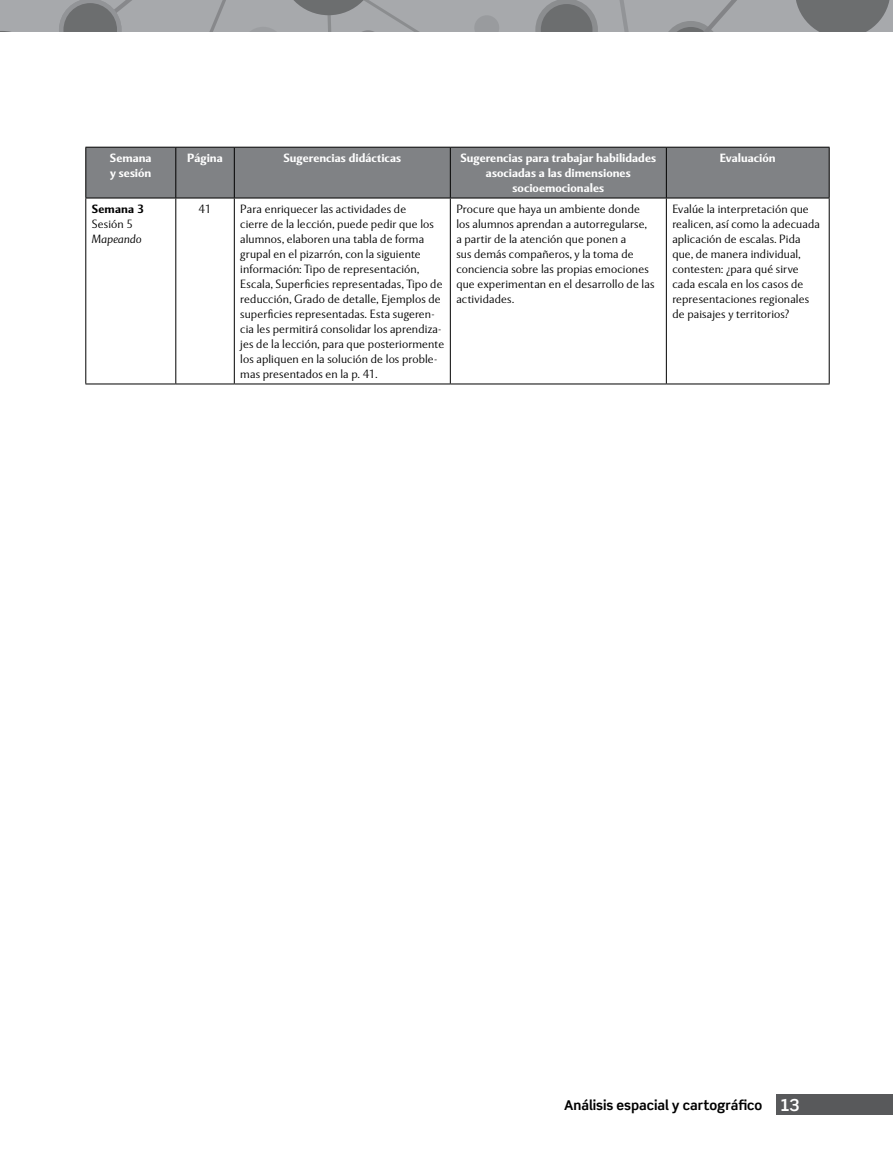
<style>
.page{position:relative;width:893px;height:1149px;background:#fff}
.page>*{position:absolute;margin:0;border:0;box-sizing:border-box;transform-origin:0 0}
.t1{font:700 13.5px "Scene Std";color:#000}
.t2{font:300 12px/15px "Mentor Sans Std";letter-spacing:.01em;color:#000}
.t3{font:700 12px/15px "Mentor Sans Std";color:#fff}
.t4{font:italic 300 12px "Mentor Sans Std";letter-spacing:.01em;color:#000}
.t5{font:700 12px "Mentor Sans Std";letter-spacing:.015em;color:#000}
.s1{font-size:16.5px;color:#fff}
</style>
<div class="page">
<div style="left:777px;top:1094px;width:116px;height:20px;background:#58595b"></div>
<div style="left:0;top:0;width:893px;height:32px;background:#a7a9ac"></div>
<svg style="left:620px;top:0;width:9px;height:32px"></svg>
<svg style="left:209px;top:0;width:17px;height:32px"></svg>
<svg style="left:535px;top:0;width:63px;height:32px"></svg>
<svg style="left:475px;top:16px;width:24px;height:16px"></svg>
<svg style="left:251px;top:0;width:168px;height:32px"></svg>
<svg style="left:796px;top:0;width:94px;height:32px"></svg>
<svg style="left:668px;top:0;width:69px;height:32px"></svg>
<svg style="left:59px;top:0;width:73px;height:32px"></svg>
<div style="left:86px;top:148px;width:743px;height:49px;background:#808285"></div>
<svg style="left:86px;top:198px;width:743px;height:185px"></svg>
<hr style="left:85px;top:383px;width:91px;height:1px;background:#000">
<hr style="left:450px;top:198px;width:1px;height:185px;background:#000">
<hr style="left:666px;top:198px;width:1px;height:185px;background:#000">
<hr style="left:829px;top:198px;width:1px;height:185px;background:#000">
<hr style="left:234px;top:383px;width:216px;height:1px;background:#000">
<hr style="left:450px;top:383px;width:216px;height:1px;background:#000">
<hr style="left:666px;top:383px;width:164px;height:1px;background:#000">
<hr style="left:85px;top:147px;width:91px;height:1px;background:#000">
<hr style="left:85px;top:147px;width:1px;height:50px;background:#000">
<hr style="left:176px;top:147px;width:58px;height:1px;background:#000">
<hr style="left:175px;top:147px;width:1px;height:50px;background:#000">
<hr style="left:234px;top:147px;width:216px;height:1px;background:#000">
<hr style="left:234px;top:147px;width:1px;height:50px;background:#000">
<hr style="left:450px;top:147px;width:216px;height:1px;background:#000">
<hr style="left:450px;top:147px;width:1px;height:50px;background:#000">
<hr style="left:666px;top:147px;width:164px;height:1px;background:#000">
<hr style="left:666px;top:147px;width:1px;height:50px;background:#000">
<hr style="left:829px;top:147px;width:1px;height:50px;background:#000">
<hr style="left:85px;top:197px;width:91px;height:1px;background:#000">
<hr style="left:176px;top:197px;width:58px;height:1px;background:#000">
<hr style="left:234px;top:197px;width:216px;height:1px;background:#000">
<hr style="left:450px;top:197px;width:216px;height:1px;background:#000">
<hr style="left:666px;top:197px;width:164px;height:1px;background:#000">
<hr style="left:176px;top:383px;width:58px;height:1px;background:#000">
<hr style="left:234px;top:198px;width:1px;height:185px;background:#000">
<hr style="left:85px;top:198px;width:1px;height:185px;background:#000">
<hr style="left:175px;top:198px;width:1px;height:185px;background:#000">
<p class="t3" style="left:110px;top:150px;width:43px">Semana y sesión</p>
<p class="t3" style="left:187px;top:150px;width:37px">Página</p>
<p class="t3" style="left:284px;top:150px;width:119px">Sugerencias didácticas</p>
<p class="t3" style="left:460px;top:150px;width:197px;text-align:center">Sugerencias para trabajar habilidades asociadas a las dimensiones socioemocionales</p>
<p class="t3" style="left:720px;top:150px;width:57px">Evaluación</p>
<p class="t5" style="left:92px;top:201px;width:54px">Semana 3</p>
<p class="t2" style="left:92px;top:216px;width:43px">Sesión 5</p>
<p class="t4" style="left:92px;top:231px;width:52px">Mapeando</p>
<p class="t2" style="left:199px;top:201px;width:15px">41</p>
<p class="t2" style="left:240px;top:201px;width:206px">Para enriquecer las actividades de<br>cierre de la lección, puede pedir que los alumnos, elaboren una tabla de forma grupal en el pizarrón, con la siguiente información: Tipo de representación, Escala, Superficies representadas, Tipo de reducción, Grado de detalle, Ejemplos de superficies representadas. Esta sugeren&shy;cia les permitirá consolidar los aprendiza&shy;jes de la lección, para que posteriormente los apliquen en la solución de los proble&shy;mas presentados en la p. 41.</p>
<p class="t2" style="left:456px;top:201px;width:200px">Procure que haya un ambiente donde los alumnos aprendan a autorregularse, a partir de la atención que ponen a<br>sus demás compañeros, y la toma de conciencia sobre las propias emociones que experimentan en el desarrollo de las actividades.</p>
<p class="t2" style="left:672px;top:201px;width:149px">Evalúe la interpretación que realicen, así como la adecuada aplicación de escalas. Pida que, de manera individual, contesten: ¿para qué sirve cada escala en los casos de representaciones regionales de paisajes y territorios?</p>
<p class="t1" style="left:564px;top:1096px;width:237px">Análisis espacial y cartográfico <span class="s1">13</span></p>
</div>
